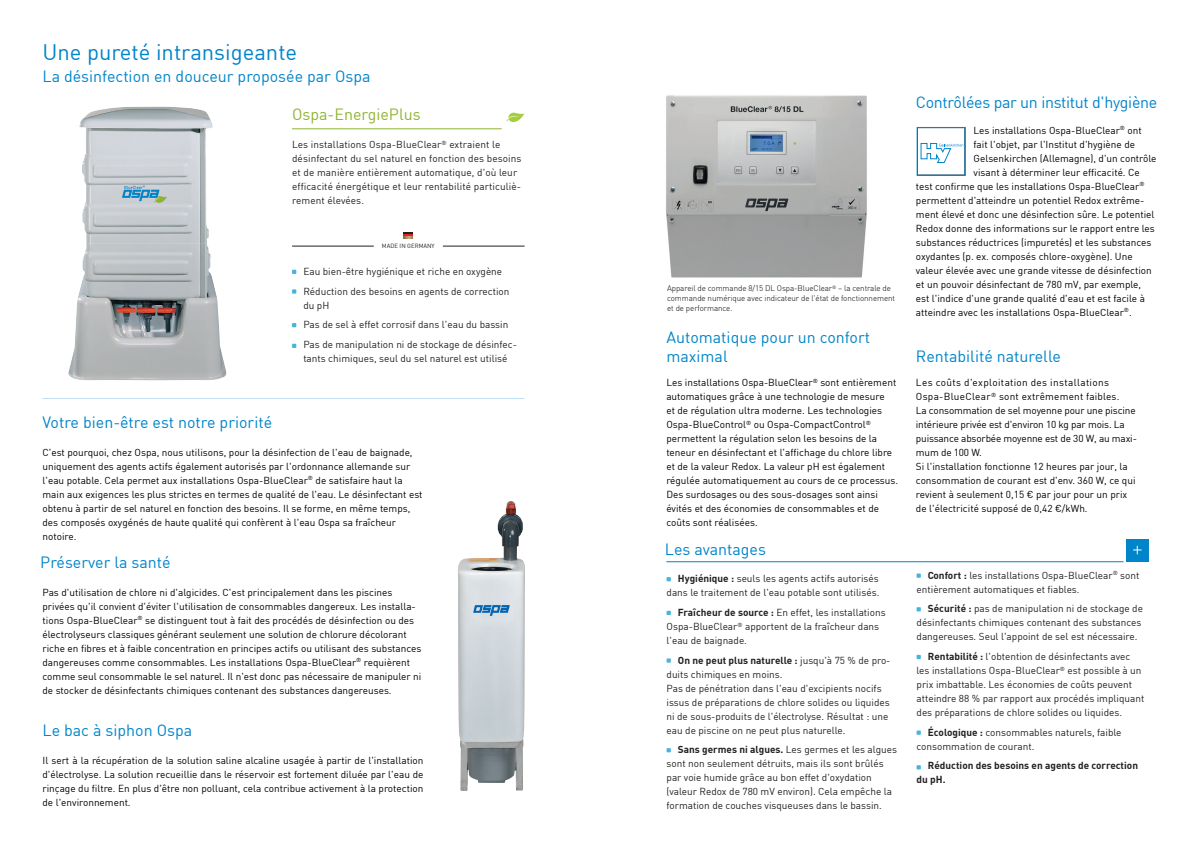
<style>
.page{position:relative;width:1191px;height:842px;background:#fff}
.page>*{position:absolute;margin:0;border:0;box-sizing:border-box;transform-origin:0 0}
.t1{font:22px "DIN";color:#0084ca}
.t2{font:16px/19.2px "DIN";color:#0084ca}
.t3{font:16px "DIN";letter-spacing:-.02em;color:#0084ca}
.t4{font:16px "DIN";color:#8fb431}
.t5{font:10px/14px "DIN";color:#000001}
.t6{font:10px/14px "DIN";color:#231f20}
.t7{font:700 10px/14px "DIN";color:#231f20}
.t8{font:300 8px/10px "DIN";letter-spacing:-.01em;color:#000001}
.t9{font:6px "DIN";color:#231f20}
.s1{font-weight:700}
</style>
<div class="page">
<hr style="left:43px;top:398px;width:481px;height:1px;background:#c0e0f3">
<div style="left:916px;top:127px;width:49px;height:49px;border:1px solid #0084ca"></div>
<svg style="left:920px;top:143px;width:43px;height:20px"></svg>
<img style="left:458px;top:501px;width:67px;height:290px">
<img style="left:666px;top:95px;width:201px;height:183px">
<hr style="left:292px;top:246px;width:82px;height:1px;background:#231f20">
<hr style="left:443px;top:246px;width:81px;height:1px;background:#231f20">
<svg style="left:404px;top:232px;width:9px;height:6px"></svg>
<hr style="left:666px;top:561px;width:457px;height:1px;background:#0084ca">
<div style="left:1126px;top:539px;width:22px;height:23px;background:#0084ca"></div>
<svg style="left:1133px;top:546px;width:8px;height:8px"></svg>
<img style="left:79px;top:107px;width:134px;height:136px">
<img style="left:68px;top:243px;width:158px;height:137px">
<svg style="left:292px;top:270px;width:4px;height:4px"></svg>
<svg style="left:292px;top:289px;width:4px;height:5px"></svg>
<svg style="left:292px;top:323px;width:4px;height:4px"></svg>
<svg style="left:292px;top:344px;width:4px;height:4px"></svg>
<svg style="left:506px;top:113px;width:18px;height:9px"></svg>
<hr style="left:292px;top:129px;width:209px;height:1px;background:#8fb431">
<svg style="left:666px;top:577px;width:5px;height:4px"></svg>
<svg style="left:666px;top:611px;width:5px;height:4px"></svg>
<svg style="left:666px;top:658px;width:5px;height:5px"></svg>
<svg style="left:666px;top:748px;width:5px;height:4px"></svg>
<svg style="left:916px;top:573px;width:4px;height:5px"></svg>
<svg style="left:916px;top:607px;width:4px;height:4px"></svg>
<svg style="left:916px;top:655px;width:4px;height:4px"></svg>
<svg style="left:916px;top:730px;width:4px;height:5px"></svg>
<svg style="left:916px;top:765px;width:4px;height:4px"></svg>
<h1 class="t1" style="left:43px;top:38px;width:256px">Une pureté intransigeante</h1>
<h2 class="t2" style="left:43px;top:66px;width:329px">La désinfection en douceur proposée par Ospa</h2>
<h2 class="t4" style="left:292px;top:104px;width:130px">Ospa-EnergiePlus</h2>
<p class="t6" style="left:292px;top:137px;width:231px">Les installations Ospa-BlueClear<sup>®</sup> extraient le désinfectant du sel naturel en fonction des besoins et de manière entièrement automatique, d'où leur efficacité énergétique et leur rentabilité particuliè&shy;rement élevées.</p>
<p class="t9" style="left:382px;top:242px;width:54px">MADE IN GERMANY</p>
<p class="t6" style="left:303px;top:261px;width:208px;line-height:19.7px">Eau bien-être hygiénique et riche en oxygène<br>Réduction des besoins en agents de correction</p>
<p class="t6" style="left:303px;top:295px;width:215px;line-height:19.7px">du pH<br>Pas de sel à effet corrosif dans l'eau du bassin<br>Pas de manipulation ni de stockage de désinfec-</p>
<p class="t6" style="left:303px;top:351px;width:205px">tants chimiques, seul du sel naturel est utilisé</p>
<h2 class="t2" style="left:43px;top:412px;width:231px">Votre bien-être est notre priorité</h2>
<p class="t5" style="left:43px;top:445px;width:381px">C'est pourquoi, chez Ospa, nous utilisons, pour la désinfection de l'eau de baignade, uniquement des agents actifs également autorisés par l'ordonnance allemande sur l'eau potable. Cela permet aux installations Ospa-BlueClear<sup>®</sup> de satisfaire haut la main aux exigences les plus strictes en termes de qualité de l'eau. Le désinfectant est obtenu à partir de sel naturel en fonction des besoins. Il se forme, en même temps, des composés oxygénés de haute qualité qui confèrent à l'eau Ospa sa fraîcheur notoire.</p>
<h2 class="t2" style="left:40px;top:552px;width:132px">Préserver la santé</h2>
<p class="t5" style="left:43px;top:585px;width:380px">Pas d'utilisation de chlore ni d'algicides. C'est principalement dans les piscines privées qu'il convient d'éviter l'utilisation de consommables dangereux. Les installa&shy;tions Ospa-BlueClear<sup>®</sup> se distinguent tout à fait des procédés de désinfection ou des électrolyseurs classiques générant seulement une solution de chlorure décolorant riche en fibres et à faible concentration en principes actifs ou utilisant des substances dangereuses comme consommables. Les installations Ospa-BlueClear<sup>®</sup> requièrent comme seul consommable le sel naturel. Il n'est donc pas nécessaire de manipuler ni de stocker de désinfectants chimiques contenant des substances dangereuses.</p>
<h2 class="t2" style="left:43px;top:720px;width:151px">Le bac à siphon Ospa</h2>
<p class="t5" style="left:43px;top:753px;width:382px;text-align:justify">Il sert à la récupération de la solution saline alcaline usagée à partir de l'installation d'électrolyse. La solution recueillie dans le réservoir est fortement diluée par l'eau de rinçage du filtre. En plus d'être non polluant, cela contribue activement à la protection de l'environnement.</p>
<p class="t8" style="left:667px;top:283px;width:229px">Appareil de commande 8/15 DL Ospa-BlueClear<sup>®</sup> – la centrale de commande numérique avec indicateur de l'état de fonctionnement et de performance.</p>
<h2 class="t2" style="left:666px;top:327px;width:205px">Automatique pour un confort maximal</h2>
<p class="t5" style="left:666px;top:375px;width:233px">Les installations Ospa-BlueClear<sup>®</sup> sont entièrement automatiques grâce à une technologie de mesure<br>et de régulation ultra moderne. Les technologies Ospa-BlueControl<sup>®</sup> ou Ospa-CompactControl<sup>® </sup>permettent la régulation selon les besoins de la teneur en désinfectant et l'affichage du chlore libre et de la valeur Redox. La valeur pH est également régulée automatiquement au cours de ce processus.<br>Des surdosages ou des sous-dosages sont ainsi évités et des économies de consommables et de coûts sont réalisées.</p>
<h2 class="t2" style="left:665px;top:539px;width:103px">Les avantages</h2>
<p class="t6" style="left:666px;top:571px;width:214px;text-align:right"><span class="s1">Hygiénique :</span> seuls les agents actifs autorisés dans le traitement de l'eau potable sont utilisés.</p>
<p class="t6" style="left:666px;top:605px;width:221px;text-indent:11px"><span class="s1">Fraîcheur de source :</span> En effet, les installations<br>Ospa-BlueClear<sup>®</sup> apportent de la fraîcheur dans l'eau de baignade.</p>
<p class="t6" style="left:666px;top:653px;width:225px;text-indent:11px"><span class="s1">On ne peut plus naturelle :</span> jusqu'à 75 % de pro&shy;duits chimiques en moins.<br>Pas de pénétration dans l'eau d'excipients nocifs issus de préparations de chlore solides ou liquides ni de sous-produits de l'électrolyse. Résultat : une eau de piscine on ne peut plus naturelle.</p>
<p class="t6" style="left:666px;top:742px;width:232px;text-indent:11px"><span class="s1">Sans germes ni algues.</span> Les germes et les algues sont non seulement détruits, mais ils sont brûlés par voie humide grâce au bon effet d'oxydation (valeur Redox de 780 mV environ). Cela empêche la formation de couches visqueuses dans le bassin.</p>
<h2 class="t3" style="left:916px;top:92px;width:243px">Contrôlées par un institut d'hygiène</h2>
<p class="t5" style="left:973px;top:123px;width:170px">Les installations Ospa-BlueClear<sup>®</sup> ont</p>
<p class="t5" style="left:973px;top:137px;width:163px">fait l'objet, par l'Institut d'hygiène de</p>
<p class="t5" style="left:973px;top:151px;width:184px">Gelsenkirchen (Allemagne), d'un contrôle</p>
<p class="t5" style="left:973px;top:165px;width:168px">visant à déterminer leur efficacité. Ce</p>
<p class="t5" style="left:916px;top:179px;width:230px">test confirme que les installations Ospa-BlueClear<sup>®</sup></p>
<p class="t5" style="left:916px;top:193px;width:230px">permettent d'atteindre un potentiel Redox extrême-</p>
<p class="t5" style="left:916px;top:207px;width:240px">ment élevé et donc une désinfection sûre. Le potentiel</p>
<p class="t5" style="left:916px;top:221px;width:240px">Redox donne des informations sur le rapport entre les</p>
<p class="t5" style="left:916px;top:235px;width:237px">substances réductrices (impuretés) et les substances</p>
<p class="t5" style="left:916px;top:249px;width:218px">oxydantes (p. ex. composés chlore-oxygène). Une</p>
<p class="t5" style="left:916px;top:263px;width:237px">valeur élevée avec une grande vitesse de désinfection</p>
<p class="t5" style="left:916px;top:277px;width:227px">et un pouvoir désinfectant de 780 mV, par exemple,</p>
<p class="t5" style="left:916px;top:291px;width:230px">est l'indice d'une grande qualité d'eau et est facile à</p>
<p class="t5" style="left:916px;top:305px;width:217px">atteindre avec les installations Ospa-BlueClear<sup>®</sup>.</p>
<h2 class="t2" style="left:916px;top:347px;width:146px">Rentabilité naturelle</h2>
<p class="t5" style="left:916px;top:375px;width:222px">Les coûts d'exploitation des installations Ospa-BlueClear<sup>®</sup> sont extrêmement faibles.<br>La consommation de sel moyenne pour une piscine intérieure privée est d'environ 10 kg par mois. La puissance absorbée moyenne est de 30 W, au maxi&shy;mum de 100 W.<br>Si l'installation fonctionne 12 heures par jour, la consommation de courant est d'env. 360 W, ce qui revient à seulement 0,15 € par jour pour un prix de l'électricité supposé de 0,42 €/kWh.</p>
<p class="t6" style="left:916px;top:568px;width:224px;text-indent:11px"><span class="s1">Confort :</span> les installations Ospa-BlueClear<sup>®</sup> sont entièrement automatiques et fiables.</p>
<p class="t6" style="left:916px;top:602px;width:228px;text-indent:11px"><span class="s1">Sécurité :</span> pas de manipulation ni de stockage de désinfectants chimiques contenant des substances dangereuses. Seul l'appoint de sel est nécessaire.</p>
<p class="t6" style="left:916px;top:649px;width:229px;text-indent:11px"><span class="s1">Rentabilité :</span> l'obtention de désinfectants avec les installations Ospa-BlueClear<sup>®</sup> est possible à un prix imbattable. Les économies de coûts peuvent atteindre 88 % par rapport aux procédés impliquant des préparations de chlore solides ou liquides.</p>
<p class="t6" style="left:916px;top:725px;width:206px;text-indent:11px"><span class="s1">Écologique :</span> consommables naturels, faible consommation de courant.</p>
<p class="t7" style="left:916px;top:758px;width:223px;text-indent:11px">Réduction des besoins en agents de correction du pH.</p>
</div>
